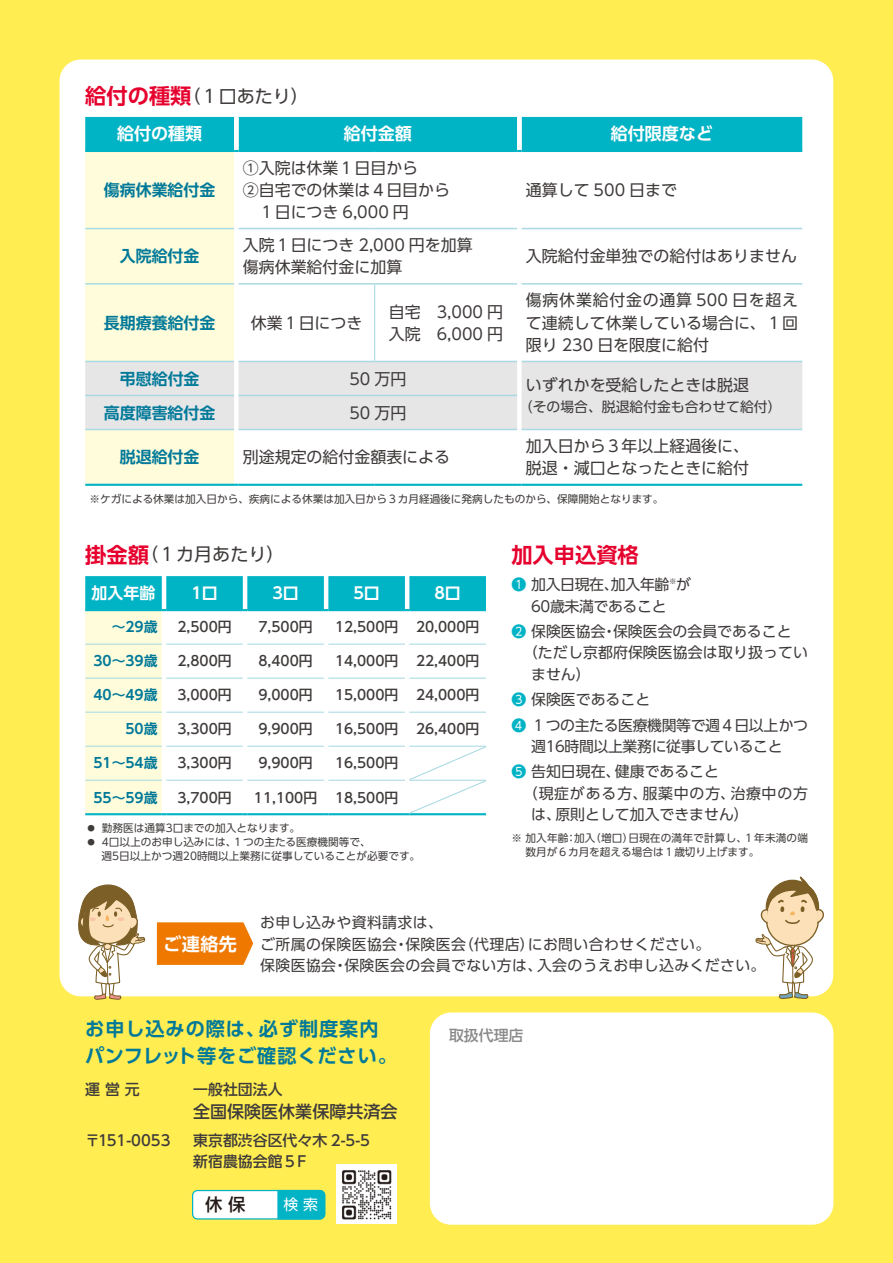
<style>
.page{position:relative;width:893px;height:1263px;background:#ffed52}
.page>*{position:absolute;margin:0;border:0;box-sizing:border-box;transform-origin:0 0}
.t1{font:700 21.3px "UD Shin Go Pro De";color:#e6002d}
.t2{font:700 19.2px/26.5px "UD Shin Go Pro De";letter-spacing:.05em;color:#007999}
.t3{font:18px "UD Shin Go Pro";color:#3f3b3a}
.t4{font:700 18px "UD Shin Go Pro De";color:#fff}
.t5{font:500 17.25px "UD Shin Go Pro";color:#231916}
.t6{font:700 16.95px "UD Shin Go Pro De";color:#fff}
.t7{font:500 16.95px "UD Shin Go Pro";color:#3f3b3a}
.t8{font:15.9px/22.4px "UD Shin Go Pro";color:#3f3b3a}
.t9{font:700 15.9px "UD Shin Go Pro De";color:#007999}
.t10{font:700 15.9px "UD Shin Go Pro De";color:#fff}
.t11{font:14.85px/25.5px "UD Shin Go Pro";letter-spacing:-.025em;color:#3f3b3a}
.t12{font:14.85px/21.3px "UD Shin Go Pro";letter-spacing:.025em;color:#3f3b3a}
.t13{font:14.85px "UD Shin Go Pro";color:#3f3b3a}
.t14{font:500 14.85px/21.3px "UD Shin Go Pro";color:#3f3b3a}
.t15{font:14.85px/21.3px "UD Shin Go Pro";letter-spacing:.03em;color:#3f3b3a}
.t16{font:500 14.85px "UD Shin Go Pro";color:#898989}
.t17{font:14.85px "UD Shin Go Pro";color:#fff}
.t18{font:500 13.8px "UD Shin Go Pro";color:#3f3b3a}
.t19{font:700 13.8px "UD Shin Go Pro De";color:#007999}
.t20{font:13.8px "UD Shin Go Pro";color:#3f3b3a}
.t21{font:10.65px/13.8px "UD Shin Go Pro";color:#3f3b3a}
.s1{font-family:"UD Shin Go Pro De";font-weight:700;font-size:21.3px;color:#e6002d}
.s2{color:#00b3c5}
.s3{font-size:7.5px}
</style>
<div class="page">
<div style="left:60px;top:60px;width:773px;height:936px;background:#fff;border-radius:21px"></div>
<svg style="left:85px;top:576px;width:401px;height:239px"></svg>
<svg style="left:234px;top:227px;width:568px;height:257px"></svg>
<div style="left:85px;top:152px;width:149px;height:332px;background:#fffcdb"></div>
<div style="left:85px;top:361px;width:717px;height:68px;background:#e6e6e7"></div>
<hr style="left:85px;top:228px;width:149px;height:1px;background:#a9dae3">
<hr style="left:239px;top:228px;width:136px;height:1px;background:#a9dae3">
<hr style="left:375px;top:228px;width:142px;height:1px;background:#a9dae3">
<hr style="left:522px;top:228px;width:280px;height:1px;background:#a9dae3">
<hr style="left:85px;top:283px;width:149px;height:2px;background:#a9dae3">
<hr style="left:239px;top:283px;width:136px;height:2px;background:#a9dae3">
<hr style="left:375px;top:283px;width:142px;height:2px;background:#a9dae3">
<hr style="left:522px;top:283px;width:280px;height:2px;background:#a9dae3">
<hr style="left:85px;top:361px;width:149px;height:1px;background:#a9dae3">
<hr style="left:239px;top:361px;width:136px;height:1px;background:#a9dae3">
<hr style="left:375px;top:361px;width:142px;height:1px;background:#a9dae3">
<hr style="left:522px;top:361px;width:280px;height:1px;background:#a9dae3">
<hr style="left:85px;top:395px;width:149px;height:1px;background:#a9dae3">
<hr style="left:239px;top:395px;width:136px;height:1px;background:#a9dae3">
<hr style="left:375px;top:395px;width:142px;height:1px;background:#a9dae3">
<hr style="left:85px;top:429px;width:149px;height:1px;background:#a9dae3">
<hr style="left:239px;top:429px;width:136px;height:1px;background:#a9dae3">
<hr style="left:375px;top:429px;width:142px;height:1px;background:#a9dae3">
<hr style="left:522px;top:429px;width:280px;height:1px;background:#a9dae3">
<hr style="left:374px;top:285px;width:1px;height:76px;background:#a9dae3">
<div style="left:85px;top:117px;width:717px;height:35px;background:#00b3c5"></div>
<hr style="left:522px;top:150px;width:280px;height:2px;background:#00b3c5">
<hr style="left:85px;top:484px;width:149px;height:2px;background:#00b3c5">
<hr style="left:239px;top:484px;width:136px;height:2px;background:#00b3c5">
<hr style="left:375px;top:484px;width:142px;height:2px;background:#00b3c5">
<hr style="left:522px;top:484px;width:280px;height:2px;background:#00b3c5">
<div style="left:430px;top:1012px;width:403px;height:213px;background:#fff;border-radius:21px"></div>
<div style="left:193px;top:1190px;width:132px;height:29px;background:#fff;border-radius:5px"></div>
<div style="left:192px;top:1190px;width:133px;height:29px;border:1px solid #00b3c5;border-radius:5px"></div>
<svg style="left:277px;top:1189px;width:49px;height:31px;background:#0fb6bf"></svg>
<svg style="left:74px;top:884px;width:73px;height:116px"></svg>
<svg style="left:755px;top:877px;width:69px;height:122px"></svg>
<img style="left:337px;top:1164px;width:59px;height:60px">
<svg style="left:157px;top:922px;width:96px;height:43px;background:#ee7f0f"></svg>
<p class="t3" style="left:85px;top:81px;width:225px"><span class="s1">給付の種類</span>（１口あたり）</p>
<p class="t6" style="left:117px;top:120px;width:87px">給付の種類</p>
<p class="t6" style="left:344px;top:120px;width:70px">給付金額</p>
<p class="t6" style="left:611px;top:120px;width:104px">給付限度など</p>
<p class="t9" style="left:104px;top:177px;width:113px">傷病休業給付金</p>
<p class="t8" style="left:243px;top:156px;width:209px">①入院は休業１日目から<br>②自宅での休業は４日目から　１日につき 6,000 円</p>
<p class="t8" style="left:526px;top:178px;width:153px">通算して 500 日まで</p>
<p class="t9" style="left:120px;top:243px;width:81px">入院給付金</p>
<p class="t8" style="left:243px;top:233px;width:231px">入院１日につき 2,000 円を加算傷病休業給付金に加算</p>
<p class="t8" style="left:526px;top:245px;width:273px">入院給付金単独での給付はありません</p>
<p class="t9" style="left:104px;top:310px;width:113px">長期療養給付金</p>
<p class="t8" style="left:251px;top:311px;width:113px">休業１日につき</p>
<p class="t8" style="left:389px;top:300px;width:116px">自宅　3,000 円入院　6,000 円</p>
<p class="t8" style="left:526px;top:289px;width:274px;text-align:justify">傷病休業給付金の通算 500 日を超えて連続して休業している場合に、１回限り 230 日を限度に給付</p>
<p class="t9" style="left:120px;top:366px;width:81px">弔慰給付金</p>
<p class="t8" style="left:349px;top:367px;width:58px">50 万円</p>
<p class="t8" style="left:526px;top:374px;width:225px">いずれかを受給したときは脱退</p>
<p class="t9" style="left:104px;top:400px;width:113px">高度障害給付金</p>
<p class="t8" style="left:349px;top:401px;width:58px">50 万円</p>
<p class="t20" style="left:519px;top:395px;width:264px">（その場合、脱退給付金も合わせて給付）</p>
<p class="t9" style="left:120px;top:444px;width:81px">脱退給付金</p>
<p class="t8" style="left:243px;top:445px;width:209px">別途規定の給付金額表による</p>
<p class="t8" style="left:526px;top:434px;width:225px">加入日から３年以上経過後に、脱退・減口となったときに給付</p>
<p class="t21" style="left:90px;top:491px;width:576px">※ケガによる休業は加入日から、疾病による休業は加入日から３カ月経過後に発病したものから、保障開始となります。</p>
<p class="t3" style="left:85px;top:540px;width:201px"><span class="s1">掛金額</span>（１カ月あたり）</p>
<h1 class="t1" style="left:511px;top:537px;width:129px">加入申込資格</h1>
<p class="t11" style="left:511px;top:573px;width:181px;line-height:21.3px;text-align:center"><span class="s2">❶</span> 加入日現在、加入年齢<sup>※</sup>が<br>60歳未満であること</p>
<p class="t13" style="left:511px;top:619px;width:282px"><span class="s2">❷</span> 保険医協会・保険医会の会員であること</p>
<p class="t13" style="left:523px;top:641px;width:287px">（ただし京都府保険医協会は取り扱ってい</p>
<p class="t13" style="left:531px;top:662px;width:61px">ません）</p>
<p class="t11" style="left:511px;top:686px;width:298px"><span class="s2">❸</span> 保険医であること<br><span class="s2">❹</span> １つの主たる医療機関等で週４日以上 かつ</p>
<p class="t11" style="left:511px;top:733px;width:273px;text-indent:20px">週16時間以上業務に従事していること<br><span class="s2">❺</span> 告知日現在、健康であること</p>
<p class="t15" style="left:531px;top:782px;width:278px;text-indent:-8px">（現症がある方、服薬中の方、治療中の方は、原則として加入できません）</p>
<p class="t21" style="left:525px;top:830px;width:284px;text-indent:-14px">※ 加入年齢：加入（増口）日現在の満年で計算し、１年未満の端数月が６カ月を超える場合は１歳切り上げます。</p>
<p class="t10" style="left:92px;top:580px;width:65px">加入年齢</p>
<p class="t10" style="left:191px;top:580px;width:28px">1口</p>
<p class="t10" style="left:272px;top:580px;width:28px">3口</p>
<p class="t10" style="left:353px;top:580px;width:28px">5口</p>
<p class="t10" style="left:434px;top:580px;width:28px">8口</p>
<p class="t19" style="left:112px;top:616px;width:47px">～29歳</p>
<p class="t18" style="left:177px;top:616px;width:56px">2,500円</p>
<p class="t18" style="left:259px;top:616px;width:56px">7,500円</p>
<p class="t18" style="left:335px;top:616px;width:65px">12,500円</p>
<p class="t18" style="left:416px;top:616px;width:65px">20,000円</p>
<p class="t19" style="left:93px;top:650px;width:66px">30～39歳</p>
<p class="t18" style="left:177px;top:650px;width:56px">2,800円</p>
<p class="t18" style="left:259px;top:650px;width:56px">8,400円</p>
<p class="t18" style="left:335px;top:650px;width:65px">14,000円</p>
<p class="t18" style="left:416px;top:650px;width:65px">22,400円</p>
<p class="t19" style="left:93px;top:684px;width:66px">40～49歳</p>
<p class="t18" style="left:177px;top:684px;width:56px">3,000円</p>
<p class="t18" style="left:259px;top:684px;width:56px">9,000円</p>
<p class="t18" style="left:335px;top:684px;width:65px">15,000円</p>
<p class="t18" style="left:416px;top:684px;width:65px">24,000円</p>
<p class="t19" style="left:125px;top:718px;width:34px">50歳</p>
<p class="t18" style="left:177px;top:718px;width:56px">3,300円</p>
<p class="t18" style="left:259px;top:718px;width:56px">9,900円</p>
<p class="t18" style="left:335px;top:718px;width:65px">16,500円</p>
<p class="t18" style="left:416px;top:718px;width:65px">26,400円</p>
<p class="t19" style="left:93px;top:752px;width:66px">51～54歳</p>
<p class="t18" style="left:177px;top:752px;width:56px">3,300円</p>
<p class="t18" style="left:259px;top:752px;width:56px">9,900円</p>
<p class="t18" style="left:335px;top:752px;width:65px">16,500円</p>
<p class="t19" style="left:93px;top:786px;width:66px">55～59歳</p>
<p class="t18" style="left:177px;top:786px;width:56px">3,700円</p>
<p class="t18" style="left:254px;top:786px;width:65px">11,100円</p>
<p class="t18" style="left:335px;top:786px;width:65px">18,500円</p>
<p class="t21" style="left:87px;top:821px;width:214px"><span class="s3">●</span> 勤務医は通算3口までの加入となります。</p>
<p class="t21" style="left:87px;top:835px;width:334px"><span class="s3">●</span> 4口以上のお申し込みには、１つの主たる医療機関等で、<br>　 週5日以上かつ週20時間以上業務に従事していることが必要です。</p>
<p class="t4" style="left:163px;top:929px;width:75px">ご連絡先</p>
<p class="t12" style="left:260px;top:912px;width:507px">お申し込みや資料請求は、<br>ご所属の保険医協会・保険医会（代理店）にお問い合わせください。<br>保険医協会・保険医会の会員でない方は、入会のうえお申し込みください。</p>
<p class="t2" style="left:85px;top:1015px;width:313px">お申し込みの際は、必ず制度案内パンフレット等をご確認ください。</p>
<p class="t14" style="left:85px;top:1078px;width:56px">運 営 元</p>
<p class="t14" style="left:193px;top:1078px;width:91px">一般社団法人</p>
<p class="t7" style="left:193px;top:1097px;width:206px">全国保険医休業保障共済会</p>
<p class="t14" style="left:85px;top:1129px;width:87px">〒151-0053</p>
<p class="t14" style="left:193px;top:1129px;width:178px">東京都渋谷区代々木 2-5-5新宿農協会館５F</p>
<p class="t5" style="left:205px;top:1190px;width:42px">休 保</p>
<p class="t17" style="left:284px;top:1193px;width:36px">検 索</p>
<p class="t16" style="left:449px;top:1023px;width:76px">取扱代理店</p>
</div>
